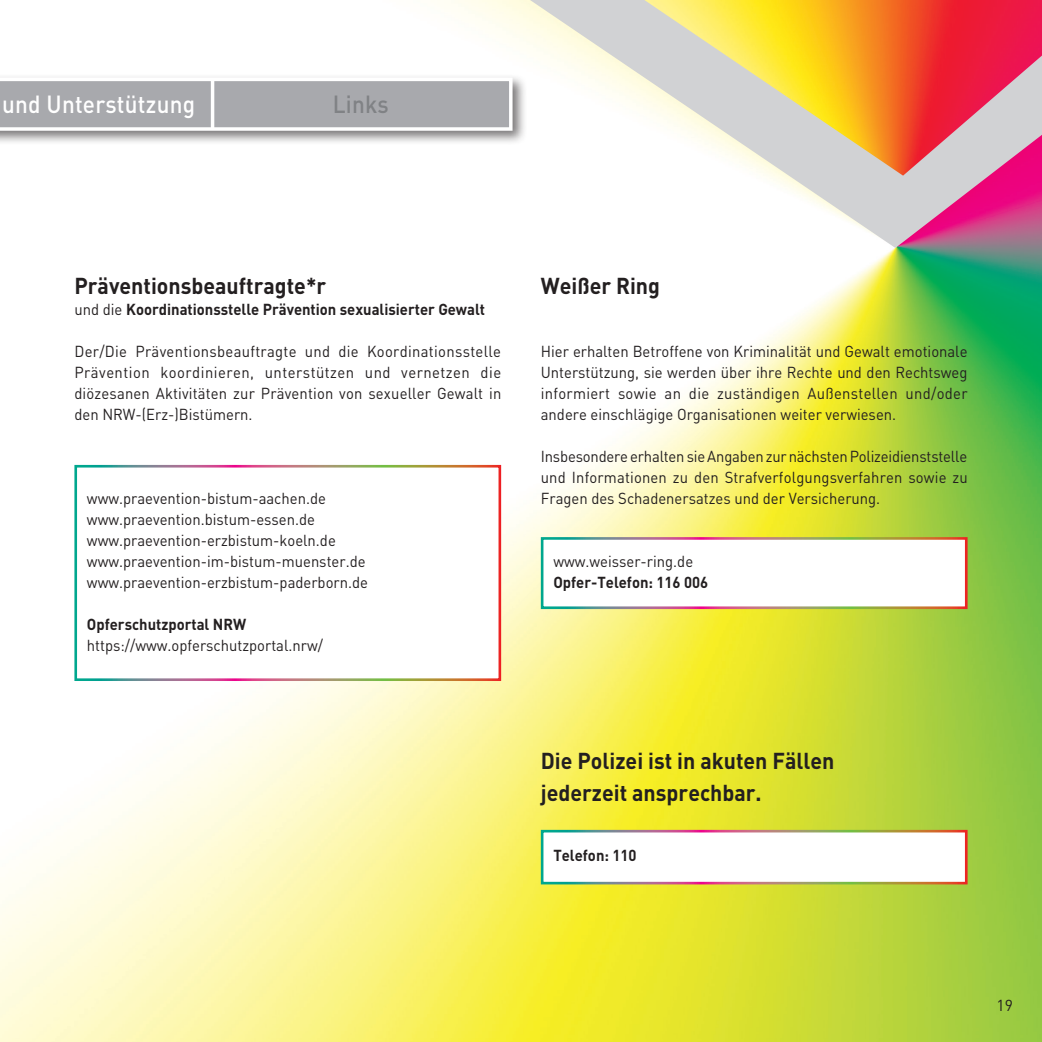
<style>
.page{position:relative;width:1042px;height:1042px;background:#fff}
.page>*{position:absolute;margin:0;border:0;box-sizing:border-box;transform-origin:0 0}
.t1{font:500 24.5px "DIN Pro";letter-spacing:.01em;color:#fff;scale:.92 1}
.t2{font:500 24.5px "DIN Pro";letter-spacing:.01em;color:#808285;scale:.92 1}
.t3{font:700 22.75px/31.5px "DIN Pro";color:#231f20;scale:.94 1}
.t4{font:15.75px/21px "DIN Pro";color:#231f20;text-align:justify;scale:.94 1}
.t5{font:700 15.75px "DIN Pro";color:#231f20;scale:.94 1}
.t6{font:15.75px "DIN Pro";color:#231f20}
.s1{font-weight:400}
</style>
<div class="page">
<img style="left:0;top:0;width:1042px;height:1042px">
<div style="left:0;top:73px;width:527px;height:73px;background:#231f20;opacity:.6"></div>
<svg style="left:0;top:78px;width:512px;height:53px;background:#b3b4b7"></svg>
<hr style="left:211px;top:79px;width:3px;height:50px;background:#fff">
<div style="left:76px;top:466px;width:424px;height:214px;background:#fff"></div>
<div style="left:74px;top:465px;width:427px;height:216px;border:3px solid #fff"></div>
<div style="left:542px;top:538px;width:424px;height:70px;background:#fff"></div>
<div style="left:541px;top:537px;width:426px;height:72px;border:3px solid #fff"></div>
<svg style="left:530px;top:0;width:512px;height:248px"></svg>
<div style="left:542px;top:831px;width:424px;height:52px;background:#fff"></div>
<div style="left:541px;top:830px;width:426px;height:54px;border:3px solid #fff"></div>
<h1 class="t1" style="left:2px;top:87px;width:211px">und Unterstützung</h1>
<h1 class="t2" style="left:333px;top:87px;width:63px">Links</h1>
<h2 class="t3" style="left:74px;top:269px;width:269px">Präventionsbeauftragte*r</h2>
<p class="t5" style="left:74px;top:299px;width:438px"><span class="s1">und die</span> Koordinationsstelle Prävention sexualisierter Gewalt</p>
<p class="t4" style="left:74px;top:340px;width:456px">Der/Die Präventionsbeauftragte und die Koordinationsstelle Prävention koordinieren, unterstützen und vernetzen die diözesanen Aktivitäten zur Prävention von sexueller Gewalt in den NRW-(Erz-)Bistümern.</p>
<p class="t4" style="left:87px;top:487px;width:300px;text-align:left">www.praevention-bistum-aachen.de www.praevention.bistum-essen.de www.praevention-erzbistum-koeln.de www.praevention-im-bistum-muenster.de www.praevention-erzbistum-paderborn.de</p>
<p class="t5" style="left:87px;top:614px;width:171px">Opferschutzportal NRW</p>
<p class="t4" style="left:87px;top:634px;width:253px">https://www.opferschutzportal.nrw/</p>
<h2 class="t3" style="left:541px;top:269px;width:128px">Weißer Ring</h2>
<p class="t4" style="left:541px;top:340px;width:455px">Hier erhalten Betroffene von Kriminalität und Gewalt emotionale Unterstützung, sie werden über ihre Rechte und den Rechtsweg informiert sowie an die zuständigen Außenstellen und/oder andere einschlägige Organisationen weiter verwiesen.</p>
<p class="t4" style="left:541px;top:445px;width:456px">Insbesondere erhalten sie Angaben zur nächsten Polizeidienststelle und Informationen zu den Strafverfolgungsverfahren sowie zu Fragen des Schadenersatzes und der Versicherung.</p>
<p class="t4" style="left:553px;top:550px;width:150px">www.weisser-ring.de</p>
<p class="t5" style="left:553px;top:572px;width:166px">Opfer-Telefon: 116 006</p>
<h2 class="t3" style="left:541px;top:744px;width:314px">Die Polizei ist in akuten Fällen jederzeit ansprechbar.</h2>
<p class="t5" style="left:553px;top:845px;width:90px">Telefon: 110</p>
<p class="t6" style="left:996px;top:994px;width:18px">19</p>
</div>
